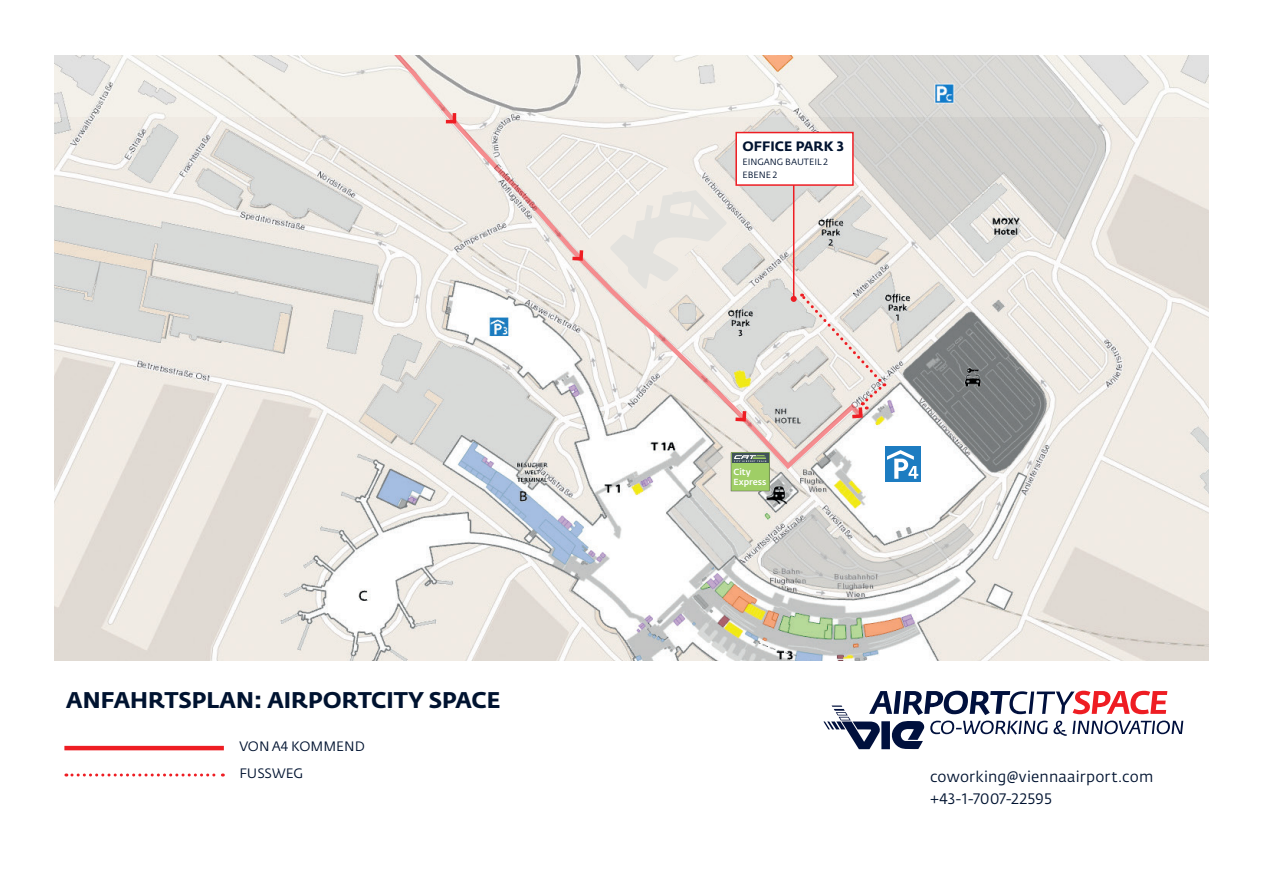
<style>
.page{position:relative;width:1263px;height:893px;background:#fff}
.page>*{position:absolute;margin:0;border:0;box-sizing:border-box;transform-origin:0 0}
.t1{font:700 22.5px "Fedra Sans VA";color:#001330}
.t2{font:15px/22.5px "Fedra Sans VA";letter-spacing:.01em;color:#001330}
.t3{font:13.5px/26.8px "Fedra Sans VA";color:#001330}
.t4{font:700 13.5px "Fedra Sans VA";color:#001330}
.t5{font:9px/13.5px "Fedra Sans VA";color:#001330}
.t6{font:500 8.7px/10.5px "Fedra Sans VA";color:#fff}
</style>
<div class="page">
<img style="left:54px;top:117px;width:1155px;height:543px">
<img style="left:54px;top:55px;width:1155px;height:62px">
<svg style="left:359px;top:55px;width:505px;height:416px"></svg>
<svg style="left:446px;top:113px;width:10px;height:10px"></svg>
<svg style="left:66px;top:773px;width:157px;height:3px"></svg>
<hr style="left:64px;top:746px;width:160px;height:4px;background:#ee1d23">
<svg style="left:823px;top:691px;width:360px;height:58px"></svg>
<svg style="left:731px;top:453px;width:38px;height:38px"></svg>
<svg style="left:735px;top:411px;width:11px;height:11px"></svg>
<svg style="left:572px;top:165px;width:169px;height:144px;background:#ebe5e0"></svg>
<svg style="left:791px;top:293px;width:95px;height:125px;background:#e4dcd8"></svg>
<div style="left:885px;top:446px;width:36px;height:36px;background:#1d7cc1"></div>
<svg style="left:887px;top:450px;width:31px;height:29px"></svg>
<h1 class="t1" style="left:66px;top:686px;width:436px">ANFAHRTSPLAN: AIRPORTCITY SPACE</h1>
<p class="t3" style="left:239px;top:732px;width:127px">VON A4 KOMMEND<br>FUSSWEG</p>
<p class="t4" style="left:742px;top:138px;width:103px">OFFICE PARK 3</p>
<p class="t5" style="left:742px;top:155px;width:87px">EINGANG BAUTEIL 2<br>EBENE 2</p>
<p class="t6" style="left:733px;top:466px;width:34px">City<br>Express</p>
<p class="t2" style="left:930px;top:765px;width:225px">coworking@viennaairport.com +43-1-7007-22595</p>
</div>
